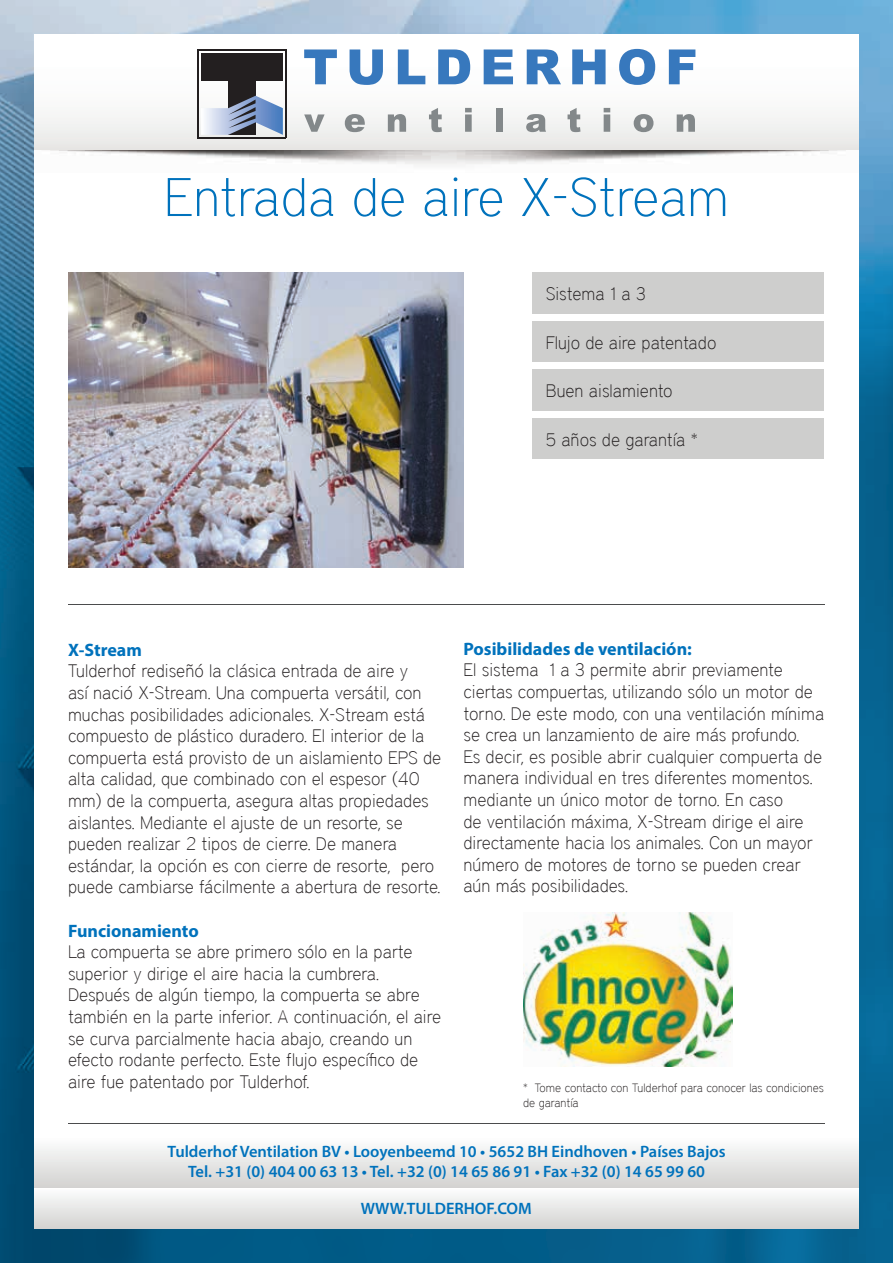
<style>
.page{position:relative;width:893px;height:1263px;background:#fff}
.page>*{position:absolute;margin:0;border:0;box-sizing:border-box;transform-origin:0 0}
.t1{font:100 54px "District";color:#0072bc}
.t2{font:100 18px/21.6px "District";color:#231f20}
.t3{font:700 18px "Myriad Pro";color:#0072bc}
.t4{font:600 16.5px/19.8px "Myriad Pro";color:#0072bc;text-align:center}
.t5{font:100 12px/14.4px "District";color:#231f20}
</style>
<div class="page">
<img style="left:0;top:0;width:893px;height:104px">
<img style="left:0;top:104px;width:51px;height:1159px">
<img style="left:842px;top:104px;width:51px;height:1159px">
<img style="left:51px;top:1229px;width:791px;height:34px">
<div style="left:34px;top:68px;width:825px;height:1161px;background:#fff"></div>
<img style="left:34px;top:149px;width:825px;height:16px">
<div style="left:34px;top:34px;width:825px;height:115px;background:linear-gradient(to bottom,#fff,#ebebea)"></div>
<hr style="left:285px;top:49px;width:1px;height:89px;background:#231f20">
<hr style="left:198px;top:49px;width:1px;height:89px;background:#231f20">
<hr style="left:198px;top:137px;width:88px;height:1px;background:#231f20">
<hr style="left:198px;top:49px;width:88px;height:2px;background:#231f20">
<div style="left:201px;top:53px;width:82px;height:27px;background:#231f20"></div>
<div style="left:228px;top:53px;width:28px;height:82px;background:#231f20"></div>
<svg style="left:201px;top:96px;width:82px;height:39px"></svg>
<svg style="left:304px;top:49px;width:391px;height:36px"></svg>
<svg style="left:304px;top:114px;width:21px;height:18px"></svg>
<svg style="left:345px;top:114px;width:20px;height:18px"></svg>
<svg style="left:388px;top:114px;width:18px;height:18px"></svg>
<svg style="left:429px;top:108px;width:13px;height:24px"></svg>
<svg style="left:465px;top:108px;width:7px;height:24px"></svg>
<div style="left:496px;top:108px;width:7px;height:24px;background:#83888a"></div>
<svg style="left:526px;top:114px;width:20px;height:18px"></svg>
<svg style="left:567px;top:108px;width:13px;height:24px"></svg>
<svg style="left:604px;top:108px;width:6px;height:24px"></svg>
<svg style="left:634px;top:114px;width:19px;height:18px"></svg>
<svg style="left:677px;top:114px;width:18px;height:18px"></svg>
<div style="left:34px;top:1188px;width:825px;height:41px;background:linear-gradient(to bottom,#fcfdfe,#d3d2d0)"></div>
<div style="left:34px;top:1137px;width:825px;height:51px;background:linear-gradient(to bottom,#fefefe,#d2d2d0)"></div>
<hr style="left:68px;top:604px;width:757px;height:1px;background:#4b4c4d">
<hr style="left:68px;top:1123px;width:757px;height:1px;background:#4b4c4d">
<img style="left:68px;top:272px;width:395px;height:296px">
<img style="left:523px;top:913px;width:209px;height:153px">
<div style="left:532px;top:272px;width:292px;height:187px;background:#cececd"></div>
<div style="left:526px;top:314px;width:305px;height:6px;background:#fff"></div>
<div style="left:526px;top:363px;width:305px;height:6px;background:#fff"></div>
<div style="left:526px;top:411px;width:305px;height:6px;background:#fff"></div>
<h1 class="t1" style="left:164px;top:166px;width:566px">Entrada de aire X-Stream</h1>
<p class="t2" style="left:546px;top:283px;width:102px">Sistema 1 a 3</p>
<p class="t2" style="left:546px;top:331px;width:172px">Flujo de aire patentado</p>
<p class="t2" style="left:546px;top:380px;width:128px">Buen aislamiento</p>
<p class="t2" style="left:546px;top:428px;width:154px">5 años de garantía *</p>
<p class="t3" style="left:68px;top:638px;width:75px">X-Stream</p>
<p class="t2" style="left:68px;top:660px;width:375px">Tulderhof rediseñó la clásica entrada de aire y<br>así nació X-Stream. Una compuerta versátil, con muchas posibilidades adicionales. X-Stream está compuesto de plástico duradero. El interior de la compuerta está provisto de un aislamiento EPS de alta calidad, que combinado con el espesor (40 mm) de la compuerta, asegura altas propiedades aislantes. Mediante el ajuste de un resorte, se pueden realizar 2 tipos de cierre. De manera estándar, la opción es con cierre de resorte, pero puede cambiarse fácilmente a abertura de resorte.</p>
<p class="t3" style="left:68px;top:919px;width:132px">Funcionamiento</p>
<p class="t2" style="left:68px;top:941px;width:375px">La compuerta se abre primero sólo en la parte superior y dirige el aire hacia la cumbrera.<br>Después de algún tiempo, la compuerta se abre también en la parte inferior. A continuación, el aire se curva parcialmente hacia abajo, creando un efecto rodante perfecto. Este flujo específico de aire fue patentado por Tulderhof.</p>
<p class="t3" style="left:463px;top:637px;width:230px">Posibilidades de ventilación:</p>
<p class="t2" style="left:463px;top:659px;width:362px">El sistema 1 a 3 permite abrir previamente ciertas compuertas, utilizando sólo un motor de torno. De este modo, con una ventilación mínima se crea un lanzamiento de aire más profundo.<br>Es decir, es posible abrir cualquier compuerta de manera individual en tres diferentes momentos. mediante un único motor de torno. En caso<br>de ventilación máxima, X-Stream dirige el aire directamente hacia los animales. Con un mayor número de motores de torno se pueden crear aún más posibilidades.</p>
<p class="t5" style="left:523px;top:1081px;width:302px">* Tome contacto con Tulderhof para conocer las condiciones de garantía</p>
<p class="t4" style="left:168px;top:1141px;width:560px">Tulderhof Ventilation BV • Looyenbeemd 10 • 5652 BH Eindhoven • Países Bajos<br>Tel. +31 (0) 404 00 63 13 • Tel. +32 (0) 14 65 86 91 • Fax +32 (0) 14 65 99 60</p>
<p class="t4" style="left:361px;top:1198px;width:173px">WWW.TULDERHOF.COM</p>
</div>
